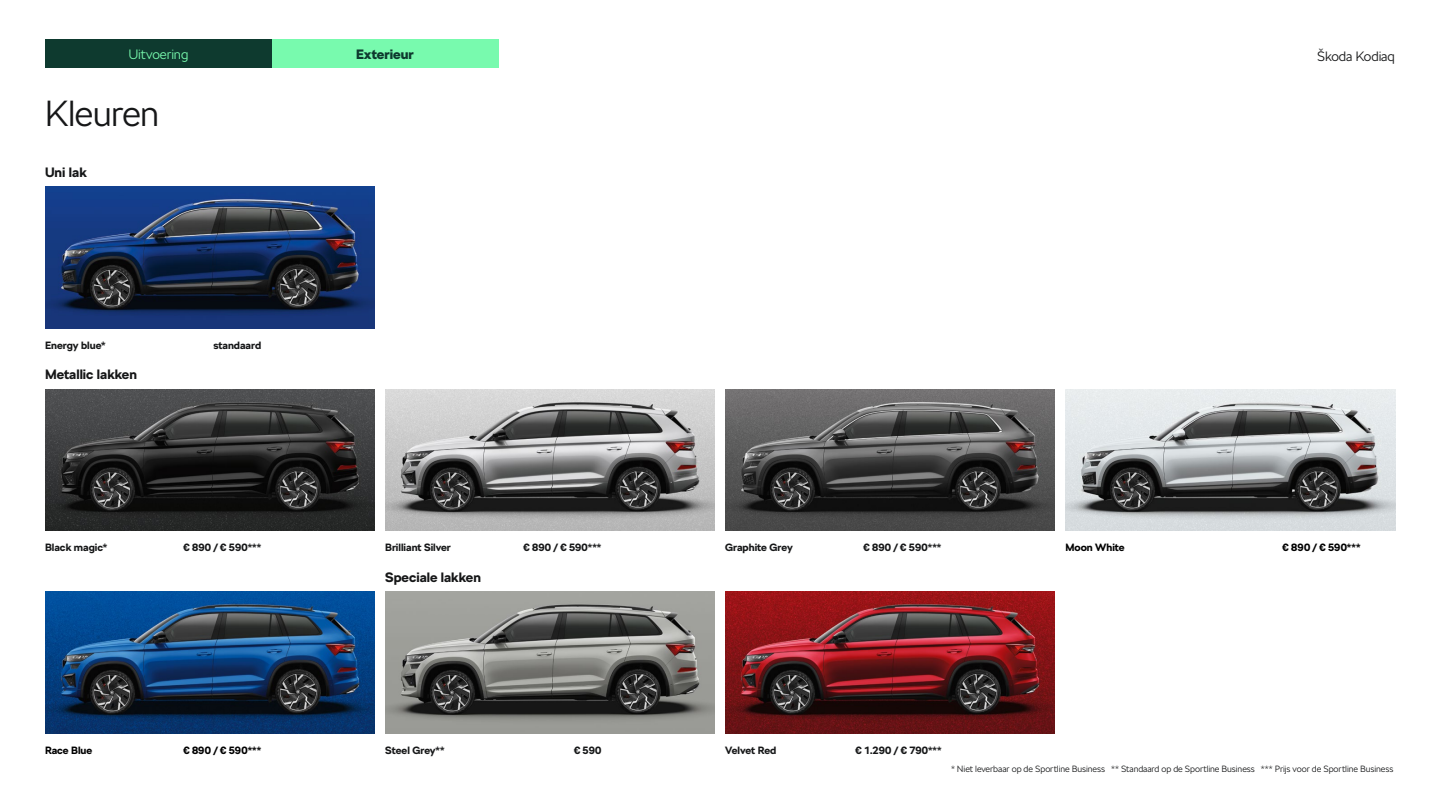
<style>
.page{position:relative;width:1440px;height:810px;background:#fff}
.page>*{position:absolute;margin:0;border:0;box-sizing:border-box;transform-origin:0 0}
.t1{font:300 36px "SKODA Next";letter-spacing:-.015em;color:#161718}
.t2{font:700 13.5px "SKODA Next";color:#161718}
.t3{font:300 13.5px "SKODA Next";letter-spacing:-.01em;color:#161718}
.t4{font:300 13.5px "SKODA Next";letter-spacing:-.01em;color:#78faae}
.t5{font:900 13.5px "SKODA Next";color:#0e3a2f}
.t6{font:700 10.5px "SKODA Next";color:#161718}
.t7{font:700 10.5px "SKODA Next";color:#000}
.t8{font:300 9px "SKODA Next";letter-spacing:-.005em;color:#161718}
</style>
<div class="page">
<img style="left:725px;top:389px;width:330px;height:142px">
<img style="left:385px;top:389px;width:330px;height:142px">
<img style="left:45px;top:389px;width:330px;height:142px">
<img style="left:725px;top:592px;width:330px;height:142px">
<img style="left:385px;top:592px;width:330px;height:142px">
<img style="left:45px;top:187px;width:330px;height:141px">
<img style="left:45px;top:592px;width:330px;height:142px">
<img style="left:1065px;top:389px;width:330px;height:142px">
<div style="left:45px;top:39px;width:227px;height:29px;background:#0e3a2f"></div>
<div style="left:272px;top:39px;width:227px;height:29px;background:#78faae"></div>
<p class="t4" style="left:128px;top:45px;width:62px">Uitvoering</p>
<p class="t5" style="left:356px;top:45px;width:59px">Exterieur</p>
<p class="t3" style="left:1317px;top:47px;width:79px">Škoda Kodiaq</p>
<h1 class="t1" style="left:45px;top:89px;width:116px">Kleuren</h1>
<p class="t2" style="left:45px;top:163px;width:43px">Uni lak</p>
<p class="t6" style="left:45px;top:338px;width:62px">Energy blue*</p>
<p class="t6" style="left:213px;top:338px;width:49px">standaard</p>
<p class="t2" style="left:45px;top:365px;width:94px">Metallic lakken</p>
<p class="t6" style="left:45px;top:540px;width:64px">Black magic*</p>
<p class="t6" style="left:183px;top:540px;width:79px">€ 890 / € 590***</p>
<p class="t6" style="left:725px;top:540px;width:69px">Graphite Grey</p>
<p class="t6" style="left:863px;top:540px;width:79px">€ 890 / € 590***</p>
<p class="t6" style="left:385px;top:540px;width:67px">Brilliant Silver</p>
<p class="t6" style="left:524px;top:540px;width:79px">€ 890 / € 590***</p>
<p class="t2" style="left:385px;top:568px;width:97px">Speciale lakken</p>
<p class="t7" style="left:1065px;top:540px;width:61px">Moon White</p>
<p class="t7" style="left:1283px;top:540px;width:79px">€ 890 / € 590***</p>
<p class="t7" style="left:45px;top:743px;width:49px">Race Blue</p>
<p class="t7" style="left:183px;top:743px;width:79px">€ 890 / € 590***</p>
<p class="t6" style="left:385px;top:743px;width:61px">Steel Grey**</p>
<p class="t6" style="left:574px;top:743px;width:29px">€ 590</p>
<p class="t6" style="left:725px;top:743px;width:53px">Velvet Red</p>
<p class="t6" style="left:856px;top:743px;width:88px">€ 1.290 / € 790***</p>
<p class="t8" style="left:951px;top:763px;width:444px">* Niet leverbaar op de Sportline Business ** Standaard op de Sportline Business *** Prijs voor de Sportline Business</p>
</div>
